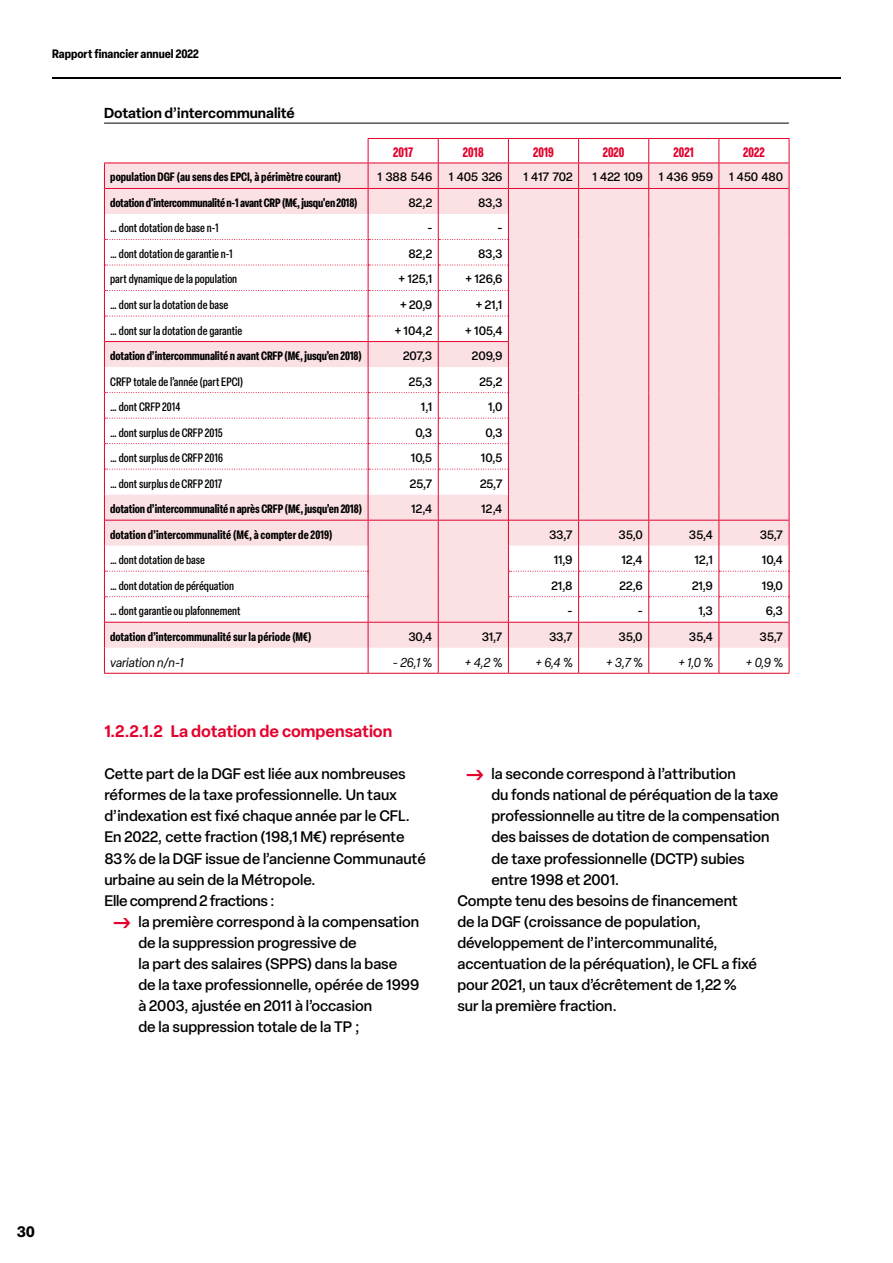
<style>
.page{position:relative;width:893px;height:1263px;background:#fff}
.page>*{position:absolute;margin:0;border:0;box-sizing:border-box;transform-origin:0 0}
.t1{font:600 16.5px "Elza";color:#e4032e}
.t2{font:500 15px/21.1px "Elza";color:#000}
.t3{font:700 15px "Elza Text";color:#000}
.t4{font:600 14.25px "Elza";color:#000}
.t5{font:700 condensed 13.5px "Elza";color:#e4032e}
.t6{font:italic 12.75px "Elza";color:#000}
.t7{font:500 condensed 12px "Elza";color:#000}
.t8{font:700 condensed 12px "Elza";letter-spacing:-.01em;color:#000}
.t9{font:500 12px "Elza";letter-spacing:-.005em;color:#000}
.t10{font:700 condensed 12px "Elza";color:#000}
.s1{font-weight:400;font-size:27px;color:#e4032e}
</style>
<div class="page">
<hr style="left:52px;top:77px;width:789px;height:2px;background:#000">
<hr style="left:104px;top:123px;width:685px;height:1px;background:#000">
<hr style="left:368px;top:138px;width:70px;height:1px;background:#e4032e">
<hr style="left:438px;top:138px;width:70px;height:1px;background:#e4032e">
<hr style="left:508px;top:138px;width:71px;height:1px;background:#e4032e">
<hr style="left:579px;top:138px;width:70px;height:1px;background:#e4032e">
<hr style="left:649px;top:138px;width:70px;height:1px;background:#e4032e">
<hr style="left:719px;top:138px;width:70px;height:1px;background:#e4032e">
<hr style="left:104px;top:673px;width:264px;height:1px;background:#e4032e">
<hr style="left:368px;top:673px;width:70px;height:1px;background:#e4032e">
<hr style="left:438px;top:673px;width:70px;height:1px;background:#e4032e">
<hr style="left:508px;top:673px;width:71px;height:1px;background:#e4032e">
<hr style="left:579px;top:673px;width:70px;height:1px;background:#e4032e">
<hr style="left:649px;top:673px;width:70px;height:1px;background:#e4032e">
<svg style="left:104px;top:139px;width:686px;height:534px"></svg>
<hr style="left:719px;top:673px;width:70px;height:1px;background:#e4032e">
<p class="t10" style="left:52px;top:45px;width:148px">Rapport financier annuel 2022</p>
<p class="t4" style="left:104px;top:102px;width:192px">Dotation d’intercommunalité</p>
<p class="t5" style="left:393px;top:143px;width:22px">2017</p>
<p class="t5" style="left:463px;top:143px;width:22px">2018</p>
<p class="t5" style="left:533px;top:143px;width:22px">2019</p>
<p class="t5" style="left:603px;top:143px;width:23px">2020</p>
<p class="t5" style="left:673px;top:143px;width:22px">2021</p>
<p class="t5" style="left:743px;top:143px;width:23px">2022</p>
<p class="t8" style="left:110px;top:169px;width:232px">population DGF (au sens des EPCI, à périmètre courant)</p>
<p class="t9" style="left:378px;top:169px;width:56px">1 388 546</p>
<p class="t9" style="left:449px;top:169px;width:55px">1 405 326</p>
<p class="t9" style="left:523px;top:169px;width:51px">1 417 702</p>
<p class="t9" style="left:592px;top:169px;width:52px">1 422 109</p>
<p class="t9" style="left:659px;top:169px;width:56px">1 436 959</p>
<p class="t9" style="left:729px;top:169px;width:56px">1 450 480</p>
<p class="t8" style="left:110px;top:194px;width:249px">dotation d'intercommunalité n-1 avant CRP (M€, jusqu'en 2018)</p>
<p class="t9" style="left:409px;top:194px;width:25px">82,2</p>
<p class="t9" style="left:478px;top:194px;width:26px">83,3</p>
<p class="t7" style="left:110px;top:220px;width:110px">… dont dotation de base n-1</p>
<p class="t9" style="left:427px;top:220px;width:7px">-</p>
<p class="t9" style="left:497px;top:220px;width:7px">-</p>
<p class="t7" style="left:110px;top:246px;width:124px">… dont dotation de garantie n-1</p>
<p class="t9" style="left:408px;top:245px;width:25px">82,2</p>
<p class="t9" style="left:478px;top:245px;width:26px">83,3</p>
<p class="t7" style="left:110px;top:271px;width:128px">part dynamique de la population</p>
<p class="t9" style="left:399px;top:271px;width:35px">+ 125,1</p>
<p class="t9" style="left:466px;top:271px;width:38px">+ 126,6</p>
<p class="t7" style="left:110px;top:297px;width:119px">… dont sur la dotation de base</p>
<p class="t9" style="left:400px;top:296px;width:34px">+ 20,9</p>
<p class="t9" style="left:476px;top:296px;width:28px">+ 21,1</p>
<p class="t7" style="left:110px;top:322px;width:134px">… dont sur la dotation de garantie</p>
<p class="t9" style="left:395px;top:322px;width:39px">+ 104,2</p>
<p class="t9" style="left:465px;top:322px;width:39px">+ 105,4</p>
<p class="t8" style="left:110px;top:347px;width:253px">dotation d’intercommunalité n avant CRFP (M€, jusqu’en 2018)</p>
<p class="t9" style="left:403px;top:348px;width:31px">207,3</p>
<p class="t9" style="left:472px;top:348px;width:32px">209,9</p>
<p class="t7" style="left:110px;top:373px;width:134px">CRFP totale de l’année (part EPCI)</p>
<p class="t9" style="left:409px;top:373px;width:25px">25,3</p>
<p class="t9" style="left:479px;top:373px;width:25px">25,2</p>
<p class="t7" style="left:110px;top:399px;width:72px">… dont CRFP 2014</p>
<p class="t9" style="left:421px;top:399px;width:13px">1,1</p>
<p class="t9" style="left:488px;top:399px;width:16px">1,0</p>
<p class="t7" style="left:110px;top:424px;width:114px">… dont surplus de CRFP 2015</p>
<p class="t9" style="left:415px;top:424px;width:18px">0,3</p>
<p class="t9" style="left:486px;top:424px;width:18px">0,3</p>
<p class="t7" style="left:110px;top:450px;width:114px">… dont surplus de CRFP 2016</p>
<p class="t9" style="left:411px;top:450px;width:23px">10,5</p>
<p class="t9" style="left:481px;top:450px;width:23px">10,5</p>
<p class="t7" style="left:110px;top:475px;width:114px">… dont surplus de CRFP 2017</p>
<p class="t9" style="left:410px;top:475px;width:24px">25,7</p>
<p class="t9" style="left:480px;top:475px;width:24px">25,7</p>
<p class="t8" style="left:110px;top:501px;width:253px">dotation d’intercommunalité n après CRFP (M€, jusqu’en 2018)</p>
<p class="t9" style="left:411px;top:501px;width:23px">12,4</p>
<p class="t9" style="left:481px;top:501px;width:23px">12,4</p>
<p class="t8" style="left:110px;top:526px;width:224px">dotation d’intercommunalité (M€, à compter de 2019)</p>
<p class="t9" style="left:549px;top:526px;width:25px">33,7</p>
<p class="t9" style="left:619px;top:526px;width:26px">35,0</p>
<p class="t9" style="left:689px;top:526px;width:25px">35,4</p>
<p class="t9" style="left:760px;top:526px;width:25px">35,7</p>
<p class="t7" style="left:110px;top:552px;width:96px">… dont dotation de base</p>
<p class="t9" style="left:554px;top:552px;width:20px">11,9</p>
<p class="t9" style="left:621px;top:552px;width:23px">12,4</p>
<p class="t9" style="left:694px;top:552px;width:20px">12,1</p>
<p class="t9" style="left:762px;top:552px;width:23px">10,4</p>
<p class="t7" style="left:110px;top:577px;width:126px">… dont dotation de péréquation</p>
<p class="t9" style="left:551px;top:577px;width:23px">21,8</p>
<p class="t9" style="left:620px;top:577px;width:25px">22,6</p>
<p class="t9" style="left:692px;top:577px;width:22px">21,9</p>
<p class="t9" style="left:762px;top:577px;width:23px">19,0</p>
<p class="t7" style="left:110px;top:603px;width:132px">… dont garantie ou plafonnement</p>
<p class="t9" style="left:567px;top:603px;width:7px">-</p>
<p class="t9" style="left:638px;top:603px;width:7px">-</p>
<p class="t9" style="left:698px;top:603px;width:16px">1,3</p>
<p class="t9" style="left:766px;top:603px;width:19px">6,3</p>
<p class="t8" style="left:110px;top:628px;width:203px">dotation d’intercommunalité sur la période (M€)</p>
<p class="t9" style="left:408px;top:628px;width:25px">30,4</p>
<p class="t9" style="left:482px;top:628px;width:22px">31,7</p>
<p class="t9" style="left:549px;top:628px;width:25px">33,7</p>
<p class="t9" style="left:619px;top:628px;width:26px">35,0</p>
<p class="t9" style="left:689px;top:628px;width:25px">35,4</p>
<p class="t9" style="left:760px;top:628px;width:25px">35,7</p>
<p class="t6" style="left:110px;top:654px;width:75px">variation n/n-1</p>
<p class="t6" style="left:393px;top:654px;width:41px">- 26,1 %</p>
<p class="t6" style="left:465px;top:654px;width:39px">+ 4,2 %</p>
<p class="t6" style="left:536px;top:654px;width:39px">+ 6,4 %</p>
<p class="t6" style="left:606px;top:654px;width:38px">+ 3,7 %</p>
<p class="t6" style="left:678px;top:654px;width:36px">+ 1,0 %</p>
<p class="t6" style="left:746px;top:654px;width:39px">+ 0,9 %</p>
<p class="t1" style="left:104px;top:719px;width:289px">1.2.2.1.2 La dotation de compensation</p>
<p class="t2" style="left:104px;top:763px;width:323px">Cette part de la DGF est liée aux nombreuses réformes de la taxe professionnelle. Un taux d’indexation est fixé chaque année par le CFL.<br>En 2022, cette fraction (198,1 M€) représente 83 % de la DGF issue de l’ancienne Communauté urbaine au sein de la Métropole.<br>Elle comprend 2 fractions :</p>
<p class="t2" style="left:138px;top:911px;width:282px;text-indent:-26px"><span class="s1">→</span> la première correspond à la compensation de la suppression progressive de<br>la part des salaires (SPPS) dans la base<br>de la taxe professionnelle, opérée de 1999 à 2003, ajustée en 2011 à l’occasion<br>de la suppression totale de la TP ;</p>
<p class="t2" style="left:466px;top:763px;width:272px"><span class="s1">→</span> la seconde correspond à l’attribution</p>
<p class="t2" style="left:491px;top:784px;width:288px">du fonds national de péréquation de la taxe</p>
<p class="t2" style="left:491px;top:805px;width:289px">professionnelle au titre de la compensation</p>
<p class="t2" style="left:491px;top:826px;width:280px">des baisses de dotation de compensation</p>
<p class="t2" style="left:491px;top:847px;width:255px">de taxe professionnelle (DCTP) subies</p>
<p class="t2" style="left:491px;top:868px;width:129px">entre 1998 et 2001.</p>
<p class="t2" style="left:457px;top:890px;width:282px">Compte tenu des besoins de financement</p>
<p class="t2" style="left:457px;top:911px;width:245px">de la DGF (croissance de population,</p>
<p class="t2" style="left:457px;top:932px;width:262px">développement de l’intercommunalité,</p>
<p class="t2" style="left:457px;top:953px;width:301px">accentuation de la péréquation), le CFL a fixé</p>
<p class="t2" style="left:457px;top:974px;width:281px">pour 2021, un taux d’écrêtement de 1,22 %</p>
<p class="t2" style="left:457px;top:995px;width:161px">sur la première fraction.</p>
<p class="t3" style="left:17px;top:1220px;width:20px">30</p>
</div>
